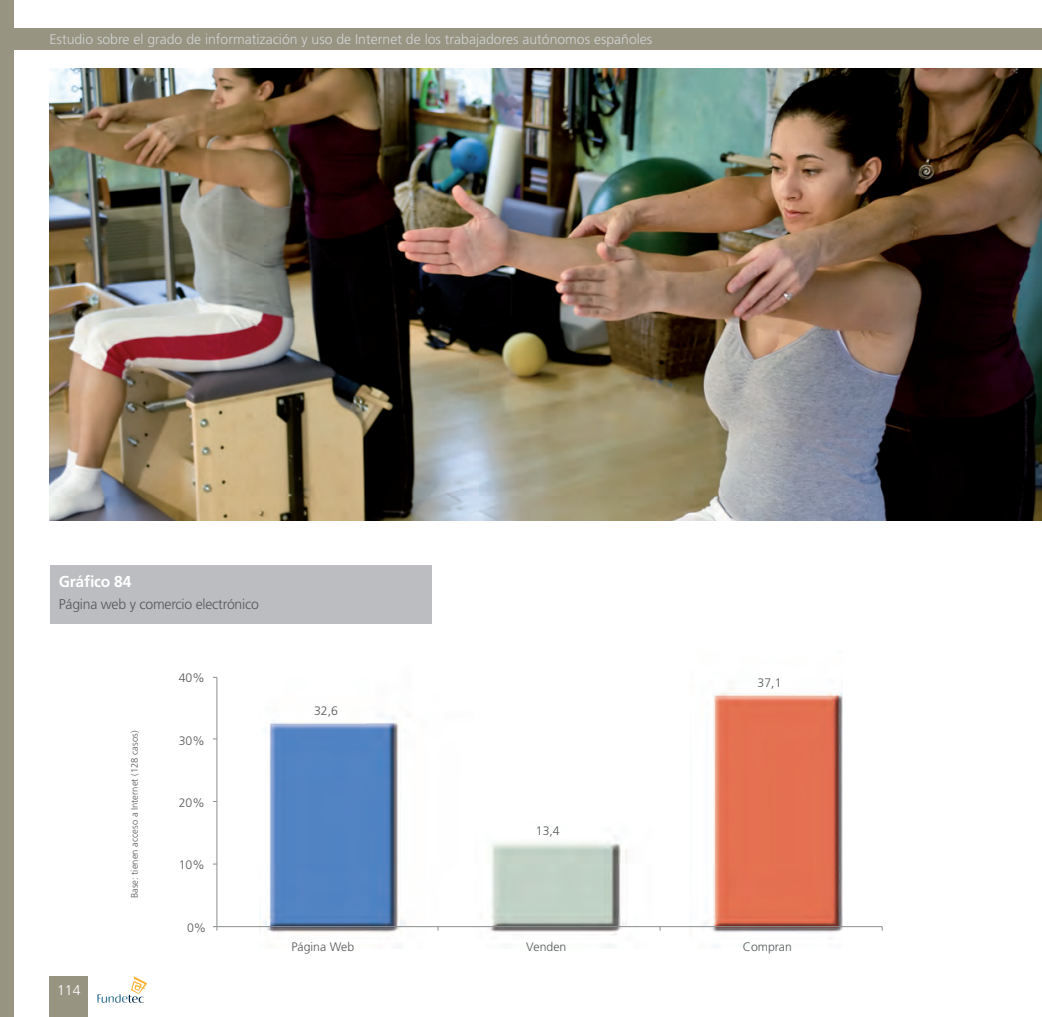
<style>
.page{position:relative;width:1042px;height:1017px;background:#fff}
.page>*{position:absolute;margin:0;border:0;box-sizing:border-box;transform-origin:0 0}
._61_graf{font:700 15.75px "Frutiger LT Std";letter-spacing:-.015em;color:#fff}
._63_titl_graf_tex{font:300 14.17px "Frutiger LT Std";letter-spacing:-.015em;color:#57585a}
.t1{font:300 14px "Frutiger LT Std";color:#d1d2d4}
.t2{font:300 14px "Frutiger LT Std";color:#fff}
.t3{font:300 12.25px "Frutiger LT Std";color:#57585a}
.t4{font:300 9.45px "Frutiger LT Std";color:#57585a}
</style>
<div class="page">
<div style="left:50px;top:976px;width:38px;height:41px;background:#979481"></div>
<svg style="left:97px;top:976px;width:50px;height:27px"></svg>
<div style="left:0;top:0;width:13px;height:1017px;background:#979481"></div>
<img style="left:260px;top:687px;width:583px;height:248px">
<div style="left:50px;top:566px;width:382px;height:58px;background:#bcbdc0"></div>
<hr style="left:216px;top:677px;width:1px;height:250px;background:#8d9091">
<hr style="left:217px;top:926px;width:665px;height:1px;background:#8d9091">
<img style="left:49px;top:69px;width:993px;height:452px">
<div style="left:0;top:29px;width:1042px;height:21px;background:#979481"></div>
<p class="t1" style="left:50px;top:31px;width:604px">Estudio sobre el grado de informatización y uso de Internet de los trabajadores autónomos españoles</p>
<p class="_61_graf" style="left:59px;top:572px;width:74px">Gráfico 84</p>
<p class="_63_titl_graf_tex" style="left:59px;top:596px;width:202px">Página web y comercio electrónico</p>
<p class="t2" style="left:57px;top:982px;width:25px">114</p>
<p class="t4" style="left:129px;top:898px;width:169px;rotate:-90deg">Base: tienen acceso a Internet (128 casos)</p>
<p class="t3" style="left:179px;top:671px;width:27px">40%</p>
<p class="t3" style="left:179px;top:733px;width:27px">30%</p>
<p class="t3" style="left:179px;top:796px;width:27px">20%</p>
<p class="t3" style="left:179px;top:858px;width:27px">10%</p>
<p class="t3" style="left:187px;top:920px;width:21px">0%</p>
<p class="t3" style="left:314px;top:704px;width:25px">32,6</p>
<p class="t3" style="left:536px;top:823px;width:25px">13,4</p>
<p class="t3" style="left:757px;top:676px;width:25px">37,1</p>
<p class="t3" style="left:291px;top:940px;width:64px">Página Web</p>
<p class="t3" style="left:526px;top:940px;width:42px">Venden</p>
<p class="t3" style="left:743px;top:940px;width:51px">Compran</p>
</div>
